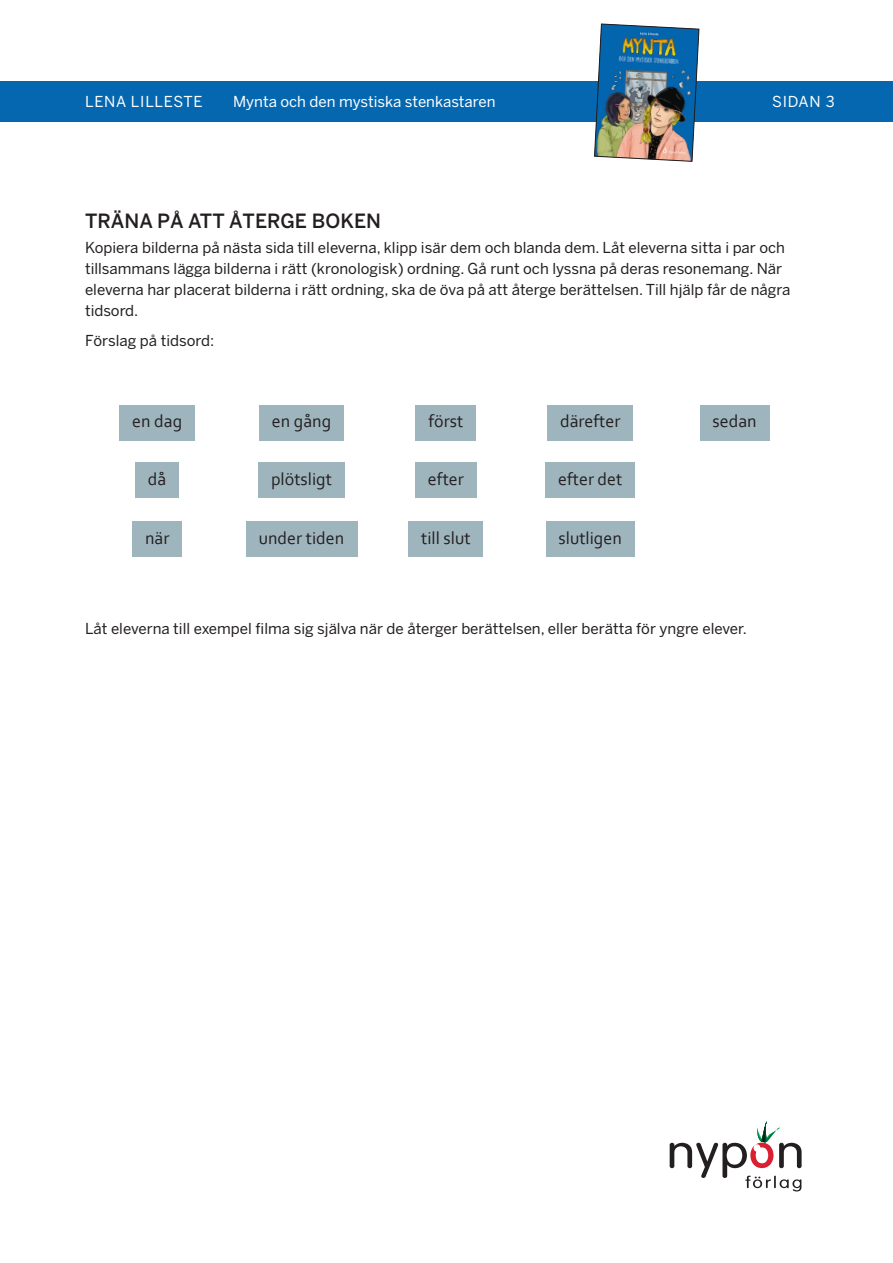
<style>
.page{position:relative;width:893px;height:1263px;background:#fff}
.page>*{position:absolute;margin:0;border:0;box-sizing:border-box;transform-origin:0 0}
.t1{font:500 19.5px "Benton Sans";color:#231f20}
.Ord_i_box{font:18px "Corbel";color:#231f20}
.Brödtext{font:15px/21px "Benton Sans";color:#231f20}
.t2{font:15px "Benton Sans";color:#fff}
.t3{font:15px "Benton Sans";letter-spacing:.05em;color:#fff}
</style>
<div class="page">
<div style="left:0;top:81px;width:893px;height:40px;background:#0567b0"></div>
<svg style="left:670px;top:1121px;width:132px;height:70px"></svg>
<img style="left:594px;top:23px;width:105px;height:139px">
<div style="left:119px;top:405px;width:76px;height:35px;background:#9fb5bd"></div>
<div style="left:259px;top:405px;width:85px;height:35px;background:#9fb5bd"></div>
<div style="left:416px;top:405px;width:60px;height:35px;background:#9fb5bd"></div>
<div style="left:547px;top:405px;width:86px;height:35px;background:#9fb5bd"></div>
<div style="left:700px;top:405px;width:69px;height:35px;background:#9fb5bd"></div>
<div style="left:135px;top:463px;width:44px;height:35px;background:#9fb5bd"></div>
<div style="left:258px;top:463px;width:87px;height:35px;background:#9fb5bd"></div>
<div style="left:415px;top:463px;width:62px;height:35px;background:#9fb5bd"></div>
<div style="left:545px;top:463px;width:90px;height:35px;background:#9fb5bd"></div>
<div style="left:132px;top:522px;width:50px;height:35px;background:#9fb5bd"></div>
<div style="left:246px;top:522px;width:111px;height:35px;background:#9fb5bd"></div>
<div style="left:408px;top:522px;width:75px;height:35px;background:#9fb5bd"></div>
<div style="left:546px;top:522px;width:89px;height:35px;background:#9fb5bd"></div>
<p class="t3" style="left:85px;top:93px;width:119px">LENA LILLESTE</p>
<p class="t2" style="left:233px;top:93px;width:264px">Mynta och den mystiska stenkastaren</p>
<p class="t2" style="left:772px;top:93px;width:64px">SIDAN 3</p>
<h1 class="t1" style="left:85px;top:210px;width:297px">TRÄNA PÅ ATT ÅTERGE BOKEN</h1>
<p class="Brödtext" style="left:85px;top:238px;width:707px">Kopiera bilderna på nästa sida till eleverna, klipp isär dem och blanda dem. Låt eleverna sitta i par och tillsammans lägga bilderna i rätt (kronologisk) ordning. Gå runt och lyssna på deras resonemang. När eleverna har placerat bilderna i rätt ordning, ska de öva på att återge berättelsen. Till hjälp får de några tidsord.</p>
<p class="Brödtext" style="left:85px;top:330px;width:131px">Förslag på tidsord:</p>
<p class="Ord_i_box" style="left:132px;top:410px;width:52px">en dag</p>
<p class="Ord_i_box" style="left:272px;top:410px;width:61px">en gång</p>
<p class="Ord_i_box" style="left:428px;top:410px;width:36px">först</p>
<p class="Ord_i_box" style="left:560px;top:410px;width:62px">därefter</p>
<p class="Ord_i_box" style="left:712px;top:410px;width:46px">sedan</p>
<p class="Ord_i_box" style="left:148px;top:467px;width:20px">då</p>
<p class="Ord_i_box" style="left:271px;top:467px;width:63px">plötsligt</p>
<p class="Ord_i_box" style="left:428px;top:467px;width:37px">efter</p>
<p class="Ord_i_box" style="left:558px;top:467px;width:66px">efter det</p>
<p class="Ord_i_box" style="left:145px;top:527px;width:26px">när</p>
<p class="Ord_i_box" style="left:259px;top:527px;width:87px">under tiden</p>
<p class="Ord_i_box" style="left:421px;top:527px;width:51px">till slut</p>
<p class="Ord_i_box" style="left:559px;top:527px;width:65px">slutligen</p>
<p class="Brödtext" style="left:85px;top:618px;width:663px">Låt eleverna till exempel filma sig själva när de återger berättelsen, eller berätta för yngre elever.</p>
</div>
